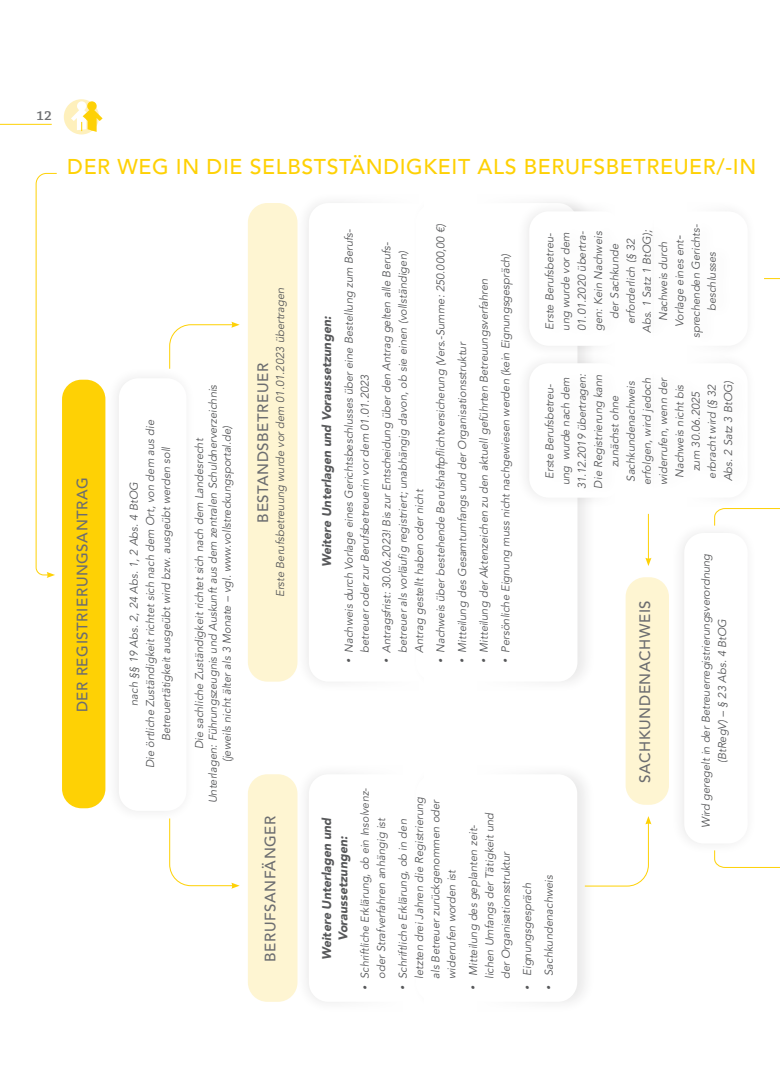
<style>
.page{position:relative;width:780px;height:1081px;background:#fff}
.page>*{position:absolute;margin:0;border:0;box-sizing:border-box;transform-origin:0 0}
.Head_SL{font:500 21.25px "Avenir LT Std";letter-spacing:.03em;color:#fed105}
.Head_Diagramm{font:500 15px "Avenir LT Std";letter-spacing:.04em;color:#6c6d70}
.t1{font:13.75px "Chaparral Pro Semibold Capt";color:#6c6d70}
.Subhead_Diagramm{font:italic 900 12.5px/16.2px "Avenir LT Std";letter-spacing:-.005em;color:#57585a;text-align:center}
.Text_Diagramm{font:italic 11.25px/16.2px "Avenir LT Std";color:#57585a}
.s1{font-size:8.75px}
</style>
<div class="page">
<hr style="left:0;top:124px;width:52px;height:1px;background:#fed105">
<div style="left:64px;top:99px;width:35px;height:35px;background:#fef0bc;border-radius:50%"></div>
<svg style="left:71px;top:101px;width:32px;height:31px"></svg>
<div style="left:295px;top:762px;width:185px;height:251px;background:#fbfafa"></div>
<div style="left:309px;top:774px;width:161px;height:228px;background:#fff;border-radius:19px"></div>
<div style="left:321px;top:758px;width:130px;height:260px;background:#fff"></div>
<div style="left:295px;top:191px;width:185px;height:502px;background:#231f20;opacity:.1"></div>
<div style="left:309px;top:203px;width:161px;height:478px;background:#fff;border-radius:19px"></div>
<div style="left:321px;top:169px;width:155px;height:547px;background:#fff"></div>
<div style="left:670px;top:521px;width:87px;height:334px;background:#fbfbfb"></div>
<div style="left:684px;top:533px;width:63px;height:310px;background:#fff;border-radius:19px"></div>
<div style="left:411px;top:762px;width:185px;height:251px;background:#231f20;opacity:.1"></div>
<div style="left:415px;top:774px;width:162px;height:228px;background:#fff;border-radius:19px"></div>
<div style="left:424px;top:758px;width:141px;height:260px;background:#fff"></div>
<div style="left:411px;top:191px;width:185px;height:502px;background:#231f20;opacity:.1"></div>
<div style="left:415px;top:203px;width:162px;height:478px;background:#fff;border-radius:19px"></div>
<div style="left:424px;top:169px;width:141px;height:547px;background:#fff"></div>
<div style="left:248px;top:203px;width:49px;height:478px;background:#fef5d2;border-radius:19px"></div>
<div style="left:62px;top:380px;width:43px;height:428px;background:#fed105;border-radius:19px"></div>
<div style="left:248px;top:774px;width:49px;height:228px;background:#fef5d2;border-radius:19px"></div>
<div style="left:625px;top:577px;width:44px;height:228px;background:#fef5d2;border-radius:19px"></div>
<svg style="left:169px;top:818px;width:71px;height:70px"></svg>
<svg style="left:584px;top:816px;width:67px;height:71px"></svg>
<hr style="left:648px;top:514px;width:1px;height:46px;background:#fed105">
<svg style="left:645px;top:558px;width:6px;height:8px"></svg>
<svg style="left:764px;top:278px;width:16px;height:2px"></svg>
<svg style="left:169px;top:322px;width:71px;height:47px"></svg>
<svg style="left:714px;top:850px;width:66px;height:18px"></svg>
<svg style="left:35px;top:172px;width:22px;height:406px"></svg>
<svg style="left:714px;top:508px;width:66px;height:18px"></svg>
<div style="left:515px;top:351px;width:118px;height:158px;background:#fbfbfb"></div>
<div style="left:529px;top:363px;width:94px;height:135px;background:#fff;border-radius:19px"></div>
<div style="left:584px;top:354px;width:47px;height:153px;background:#fff"></div>
<div style="left:515px;top:199px;width:118px;height:158px;background:#fbfbfb"></div>
<div style="left:529px;top:211px;width:94px;height:135px;background:#fff;border-radius:19px"></div>
<div style="left:584px;top:202px;width:47px;height:153px;background:#fff"></div>
<div style="left:648px;top:351px;width:109px;height:158px;background:#fdfdfd"></div>
<p class="t1" style="left:37px;top:108px;width:17px">12</p>
<p class="Head_SL" style="left:67px;top:155px;width:690px">DER WEG IN DIE SELBSTSTÄNDIGKEIT ALS BERUFSBETREUER/-IN</p>
<p class="Head_Diagramm" style="left:74px;top:712px;width:237px;rotate:-90deg">DER REGISTRIERUNGSANTRAG</p>
<p class="Text_Diagramm" style="left:126px;top:768px;width:350px;text-align:center;rotate:-90deg">nach §§ 19 Abs. 2, 24 Abs. 1, 2 Abs. 4 BtOG<br>Die örtliche Zuständigkeit richtet sich nach dem Ort, von dem aus die<br>Betreuertätigkeit ausgeübt wird bzw. ausgeübt werden soll</p>
<p class="Text_Diagramm" style="left:193px;top:803px;width:420px;line-height:13.8px;text-align:center;rotate:-90deg">Die sachliche Zuständigkeit richtet sich nach dem Landesrecht<br>Unterlagen: Führungszeugnis und Auskunft aus dem zentralen Schuldnerverzeichnis (jeweils nicht älter als 3 Monate – vgl. www.vollstreckungsportal.de)</p>
<p class="Text_Diagramm" style="left:272px;top:597px;width:311px;rotate:-90deg">Erste Berufsbetreuung wurde vor dem 01.01.2023 übertragen</p>
<p class="Head_Diagramm" style="left:254px;top:522px;width:161px;rotate:-90deg">BESTANDSBETREUER</p>
<p class="Head_Diagramm" style="left:262px;top:961px;width:147px;rotate:-90deg">BERUFSANFÄNGER</p>
<p class="Subhead_Diagramm" style="left:319px;top:567px;width:252px;rotate:-90deg">Weitere Unterlagen und Voraussetzungen:</p>
<p class="Text_Diagramm" style="left:341px;top:652px;width:425px;text-indent:-11px;rotate:-90deg"><span class="s1">•</span> Nachweis durch Vorlage eines Gerichtsbeschlusses über eine Bestellung zum Berufs&shy;betreuer oder zur Berufsbetreuerin vor dem 01.01.2023</p>
<p class="Text_Diagramm" style="left:379px;top:652px;width:411px;text-indent:-11px;rotate:-90deg"><span class="s1">•</span> Antragsfrist: 30.06.2023! Bis zur Entscheidung über den Antrag gelten alle Berufs&shy;betreuer als vorläufig registriert; unabhängig davon, ob sie einen (vollständigen)<br>Antrag gestellt haben oder nicht</p>
<p class="Text_Diagramm" style="left:433px;top:663px;width:441px;rotate:-90deg"><span class="s1">•</span> Nachweis über bestehende Berufshaftpflichtversicherung (Vers.-Summe: 250.000,00 €)</p>
<p class="Text_Diagramm" style="left:454px;top:663px;width:323px;rotate:-90deg"><span class="s1">•</span> Mitteilung des Gesamtumfangs und der Organisationsstruktur</p>
<p class="Text_Diagramm" style="left:476px;top:663px;width:386px;rotate:-90deg"><span class="s1">•</span> Mitteilung der Aktenzeichen zu den aktuell geführten Betreuungsverfahren</p>
<p class="Text_Diagramm" style="left:497px;top:663px;width:411px;rotate:-90deg"><span class="s1">•</span> Persönliche Eignung muss nicht nachgewiesen werden (kein Eignungsgespräch)</p>
<p class="Subhead_Diagramm" style="left:319px;top:960px;width:144px;rotate:-90deg">Weitere Unterlagen und<br>Voraussetzungen:</p>
<p class="Text_Diagramm" style="left:357px;top:979px;width:192px;text-indent:-11px;rotate:-90deg"><span class="s1">•</span> Schriftliche Erklärung, ob ein Insolvenz&shy;oder Strafverfahren anhängig ist</p>
<p class="Text_Diagramm" style="left:395px;top:979px;width:183px;text-indent:-11px;rotate:-90deg"><span class="s1">•</span> Schriftliche Erklärung, ob in den letzten drei Jahren die Registrierung als Betreuer zurückgenommen oder widerrufen worden ist</p>
<p class="Text_Diagramm" style="left:465px;top:979px;width:168px;text-indent:-11px;rotate:-90deg"><span class="s1">•</span> Mitteilung des geplanten zeit&shy;lichen Umfangs der Tätigkeit und der Organisationsstruktur</p>
<p class="Text_Diagramm" style="left:541px;top:338px;width:115px;text-align:center;rotate:-90deg">Erste Berufsbetreu&shy;ung wurde vor dem<br>01.01.2020 übertra&shy;gen: Kein Nachweis der Sachkunde erforderlich (§ 32<br>Abs. 1 Satz 1 BtOG);<br>Nachweis durch<br>Vorlage eines ent&shy;sprechenden Gerichts&shy;beschlusses</p>
<p class="Text_Diagramm" style="left:541px;top:489px;width:117px;text-align:center;rotate:-90deg">Erste Berufsbetreu&shy;ung wurde nach dem<br>31.12.2019 übertragen:<br>Die Registrierung kann zunächst ohne<br>Sachkundenachweis erfolgen, wird jedoch widerrufen, wenn der<br>Nachweis nicht bis zum 30.06.2025 erbracht wird (§ 32<br>Abs. 2 Satz 3 BtOG)</p>
<p class="Text_Diagramm" style="left:519px;top:989px;width:108px;rotate:-90deg"><span class="s1">•</span> Eignungsgespräch</p>
<p class="Text_Diagramm" style="left:541px;top:989px;width:116px;rotate:-90deg"><span class="s1">•</span> Sachkundenachweis</p>
<p class="Head_Diagramm" style="left:636px;top:783px;width:184px;rotate:-90deg">SACHKUNDENACHWEIS</p>
<p class="Text_Diagramm" style="left:698px;top:828px;width:276px;text-align:center;rotate:-90deg">Wird geregelt in der Betreuerregistrierungsverordnung (BtRegV) – § 23 Abs. 4 BtOG</p>
</div>
